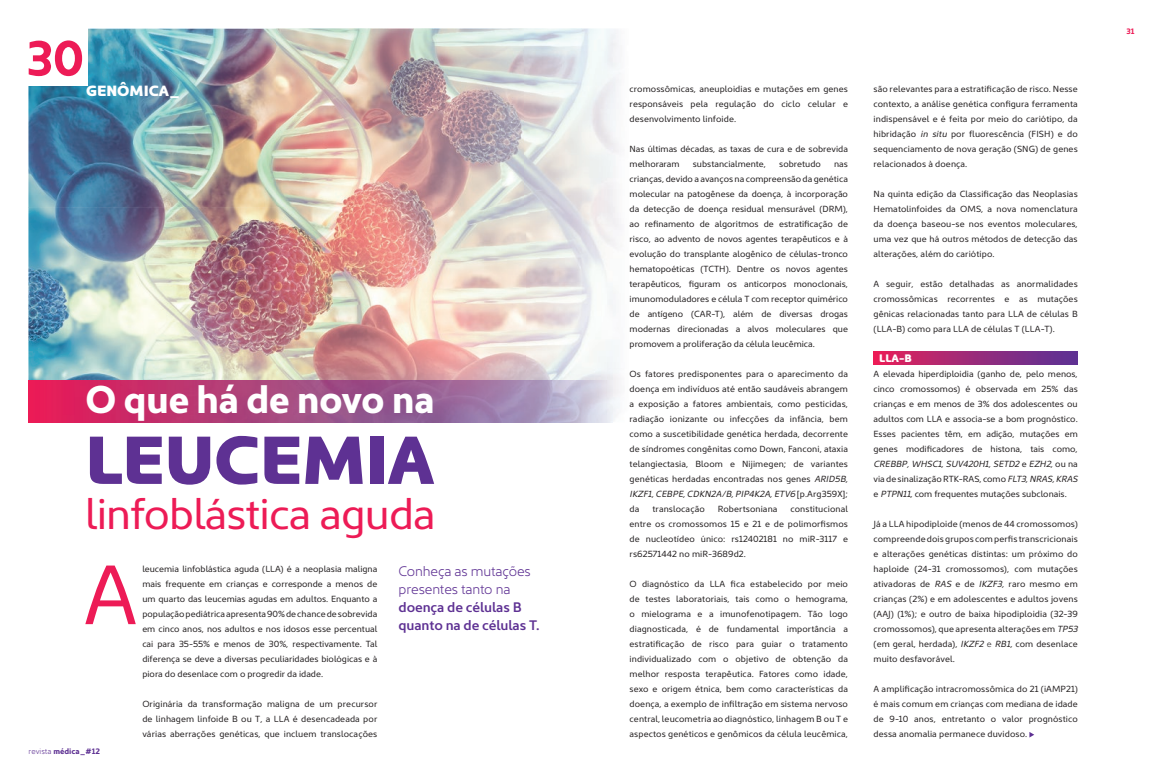
<style>
.page{position:relative;width:1163px;height:780px;background:#fff}
.page>*{position:absolute;margin:0;border:0;box-sizing:border-box;transform-origin:0 0}
.t1{font:85px "Kyrial Sans Pro";color:#ed1b56}
.t2{font:900 68.6px "Kyrial Sans Pro";letter-spacing:-.01em;color:#5e3193}
.t3{font:700 50px "Kyrial Sans Pro";color:#ed1b56}
.t4{font:43.7px "Kyrial Sans Pro";letter-spacing:-.02em;color:#ed1b56}
.t5{font:700 39.2px "Kyrial Sans Pro";letter-spacing:-.02em;color:#fff}
.t6{font:900 15px "Kyrial Sans Pro";color:#fff}
.t7{font:600 14px/18px "Kyrial Sans Pro";letter-spacing:-.01em;color:#5e3193}
.t8{font:900 11px "Kyrial Sans Pro";color:#fff}
.t9{font:9px/15px "Kyrial Sans Pro";letter-spacing:.01em;color:#231f20;text-align:justify}
.t10{font:700 8px "Kyrial Sans Pro";color:#5e3193}
.t11{font:700 8px "Kyrial Sans Pro";color:#ed1b56}
.s1{font-weight:300}
.s2{font-style:italic}
</style>
<div class="page">
<img style="left:28px;top:28px;width:496px;height:179px">
<img style="left:524px;top:28px;width:57px;height:353px">
<img style="left:28px;top:207px;width:248px;height:174px">
<img style="left:276px;top:207px;width:249px;height:174px">
<div style="left:0;top:0;width:87px;height:85px;background:#fff"></div>
<img style="left:28px;top:381px;width:584px;height:42px">
<img style="left:581px;top:28px;width:40px;height:394px">
<svg style="left:1029px;top:732px;width:5px;height:5px"></svg>
<svg style="left:873px;top:351px;width:204px;height:14px;background:#9c2978"></svg>
<p class="t3" style="left:26px;top:22px;width:60px">30</p>
<p class="t6" style="left:86px;top:79px;width:95px">GENÔMICA_</p>
<p class="t5" style="left:85px;top:371px;width:351px">O que há de novo na</p>
<p class="t2" style="left:85px;top:406px;width:350px">LEUCEMIA</p>
<p class="t4" style="left:85px;top:484px;width:352px">linfoblástica aguda</p>
<p class="t1" style="left:83px;top:536px;width:56px">A</p>
<p class="t7" style="left:398px;top:561px;width:142px"><span class="s1">Conheça as mutações presentes tanto na </span>doença de células B quanto na de células T.</p>
<p class="t9" style="left:142px;top:561px;width:236px">leucemia linfoblástica aguda (LLA) é a neoplasia maligna mais frequente em crianças e corresponde a menos de um quarto das leucemias agudas em adultos. Enquanto a população pediátrica apresenta 90% de chance de sobrevida em cinco anos, nos adultos e nos idosos esse percentual cai para 35-55% e menos de 30%, respectivamente. Tal diferença se deve a diversas peculiaridades biológicas e à piora do desenlace com o progredir da idade.</p>
<p class="t9" style="left:142px;top:696px;width:236px">Originária da transformação maligna de um precursor de linhagem linfoide B ou T, a LLA é desencadeada por várias aberrações genéticas, que incluem translocações</p>
<p class="t10" style="left:28px;top:745px;width:73px"><span class="s1">revista</span> médica_#12</p>
<p class="t9" style="left:629px;top:81px;width:220px">cromossômicas, aneuploidias e mutações em genes responsáveis pela regulação do ciclo celular e desenvolvimento linfoide.</p>
<p class="t9" style="left:629px;top:141px;width:220px">Nas últimas décadas, as taxas de cura e de sobrevida melhoraram</p>
<p class="t9" style="left:692px;top:156px;width:75px">substancialmente,</p>
<p class="t9" style="left:779px;top:156px;width:43px">sobretudo</p>
<p class="t9" style="left:629px;top:156px;width:220px;text-indent:204px">nas crianças, devido a avanços na compreensão da genética molecular na patogênese da doença, à incorporação da detecção de doença residual mensurável (DRM), ao refinamento de algoritmos de estratificação de risco, ao advento de novos agentes terapêuticos e à evolução do transplante alogênico de células-tronco hematopoéticas (TCTH). Dentre os novos agentes terapêuticos, figuram os anticorpos monoclonais, imunomoduladores e célula T com receptor quimérico de antígeno (CAR-T), além de diversas drogas modernas direcionadas a alvos moleculares que promovem a proliferação da célula leucêmica.</p>
<p class="t9" style="left:629px;top:366px;width:220px">Os fatores predisponentes para o aparecimento da doença em indivíduos até então saudáveis abrangem a exposição a fatores ambientais, como pesticidas, radiação ionizante ou infecções da infância, bem como a suscetibilidade genética herdada, decorrente de síndromes congênitas como Down, Fanconi, ataxia telangiectasia, Bloom e Nijimegen; de variantes genéticas herdadas encontradas nos genes <span class="s2">ARID5B, IKZF1, CEBPE, CDKN2A/B, PIP4K2A, ETV6</span> [p.Arg359X]; da</p>
<p class="t9" style="left:629px;top:501px;width:220px;text-indent:161px">constitucional entre os cromossomos 15 e 21 e de polimorfismos de nucleotídeo único: rs12402181 no miR-3117 e rs62571442 no miR-3689d2.</p>
<p class="t9" style="left:629px;top:576px;width:220px">O diagnóstico da LLA fica estabelecido por meio de testes laboratoriais, tais como o hemograma, o mielograma e a imunofenotipagem. Tão logo diagnosticada, é de fundamental importância a estratificação de risco para guiar o tratamento individualizado com o objetivo de obtenção da melhor resposta terapêutica. Fatores como idade, sexo e origem étnica, bem como características da doença, a exemplo de infiltração em sistema nervoso central, leucometria ao diagnóstico, linhagem B ou T e aspectos genéticos e genômicos da célula leucêmica,</p>
<p class="t9" style="left:652px;top:501px;width:54px">translocação</p>
<p class="t9" style="left:717px;top:501px;width:61px">Robertsoniana</p>
<p class="t9" style="left:873px;top:81px;width:206px">são relevantes para a estratificação de risco. Nesse contexto, a análise genética configura ferramenta indispensável e é feita por meio do cariótipo, da hibridação <span class="s2">in situ</span> por fluorescência (FISH) e do sequenciamento de nova geração (SNG) de genes relacionados à doença.</p>
<p class="t9" style="left:873px;top:186px;width:206px">Na quinta edição da Classificação das Neoplasias Hematolinfoides da OMS, a nova nomenclatura da doença baseou-se nos eventos moleculares, uma vez que há outros métodos de detecção das alterações, além do cariótipo.</p>
<p class="t9" style="left:873px;top:276px;width:206px">A seguir, estão detalhadas as anormalidades cromossômicas recorrentes e as mutações gênicas relacionadas tanto para LLA de células B (LLA-B) como para LLA de células T (LLA-T).</p>
<p class="t8" style="left:879px;top:349px;width:34px">LLA-B</p>
<p class="t9" style="left:873px;top:366px;width:206px">A elevada hiperdiploidia (ganho de, pelo menos, cinco cromossomos) é observada em 25% das crianças e em menos de 3% dos adolescentes ou adultos com LLA e associa-se a bom prognóstico.<br>Esses pacientes têm, em adição, mutações em genes modificadores de histona, tais como, <span class="s2">CREBBP, WHSC1, SUV420H1, SETD2</span> e <span class="s2">EZH2,</span> ou na via de sinalizaçãoRTK-RAS, como <span class="s2">FLT3, NRAS, KRAS </span>e <span class="s2">PTPN11,</span> com frequentes mutações subclonais.</p>
<p class="t9" style="left:873px;top:516px;width:206px">Já a LLA hipodiploide (menos de 44 cromossomos) compreende dois grupos com perfis transcricionais e alterações genéticas distintas: um próximo do haploide (24-31 cromossomos), com mutações ativadoras de <span class="s2">RAS</span> e de <span class="s2">IKZF3,</span> raro mesmo em crianças (2%) e em adolescentes e adultos jovens (AAJ) (1%); e outro de baixa hipodiploidia (32-39 cromossomos), que apresenta alterações em <span class="s2">TP53 </span>(em geral, herdada), <span class="s2">IKZF2</span> <span class="s1">e</span> <span class="s2">RB1,</span> com desenlace muito desfavorável.</p>
<p class="t9" style="left:873px;top:681px;width:206px">A amplificação intracromossômica do 21 (iAMP21) é mais comum em crianças com mediana de idade de 9-10 anos, entretanto o valor prognóstico dessa anomalia permanece duvidoso.</p>
<p class="t11" style="left:1126px;top:26px;width:10px">31</p>
</div>
